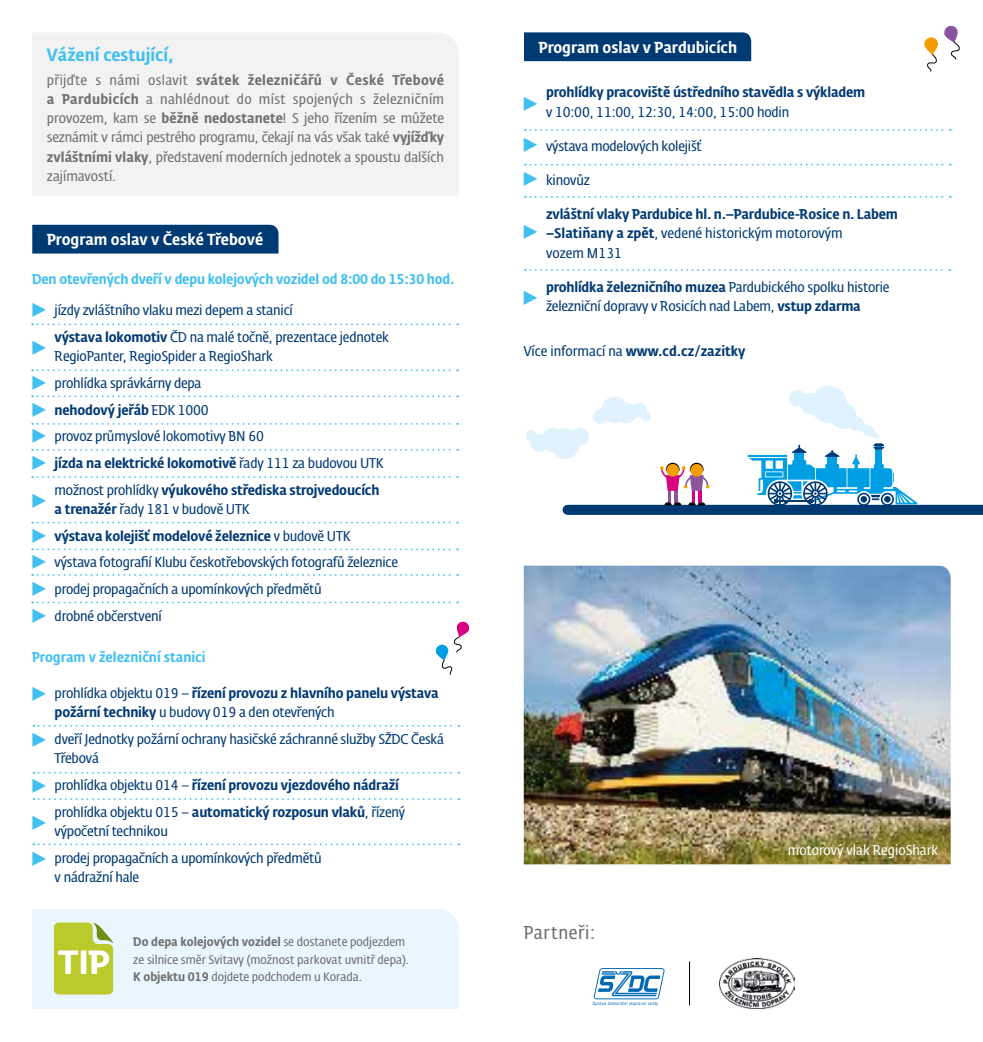
<style>
.page{position:relative;width:983px;height:1042px;background:#fff}
.page>*{position:absolute;margin:0;border:0;box-sizing:border-box;transform-origin:0 0}
.t1{font:700 33.25px "CD Fedra";color:#fff}
.t2{font:21px "CD Fedra Cond Pro";color:#41c0f0;scale:1.2 1}
.t3{font:18.38px "CD Fedra Cond Pro";letter-spacing:.03em;color:#706f6f;scale:1.2 1}
.t4{font:500 17.5px "CD Fedra Cond Pro";color:#41c0f0;scale:1.2 1}
.t5{font:500 15.75px "CD Fedra Cond Pro";color:#fff;scale:1.2 1}
.t6{font:14px/26.8px "CD Fedra Cond Pro";letter-spacing:-.01em;color:#003a73;scale:1.2 1}
.t7{font:500 14px/19.2px "CD Fedra Cond Pro";letter-spacing:-.01em;color:#003a73;scale:1.2 1}
.t8{font:14px/19.2px "CD Fedra Cond Pro";color:#706f6f;text-align:justify;scale:1.2 1}
.t9{font:500 14px "CD Fedra Cond Pro";letter-spacing:-.01em;color:#41c0f0;scale:1.2 1}
.t10{font:14px "CD Fedra Cond Pro";color:#fff;scale:1.2 1}
.t11{font:12.25px/17.3px "CD Fedra Cond Pro";color:#706f6f;scale:1.2 1}
.s1{font-weight:500}
.s2{font-size:21px;color:#41c0f0}
.s3{font-weight:400}
.s4{font-weight:400;font-size:21px;color:#41c0f0}
</style>
<div class="page">
<div style="left:33px;top:33px;width:426px;height:162px;background:#f2f2f2"></div>
<div style="left:32px;top:225px;width:246px;height:28px;background:#003a73"></div>
<div style="left:32px;top:909px;width:427px;height:100px;background:#eaf6fe"></div>
<svg style="left:54px;top:922px;width:60px;height:72px;background:#bbcc3d"></svg>
<div style="left:524px;top:32px;width:227px;height:29px;background:#003a73"></div>
<svg style="left:524px;top:164px;width:426px;height:1px"></svg>
<svg style="left:524px;top:129px;width:426px;height:2px"></svg>
<svg style="left:524px;top:196px;width:426px;height:2px"></svg>
<svg style="left:524px;top:269px;width:426px;height:2px"></svg>
<svg style="left:32px;top:323px;width:426px;height:2px"></svg>
<svg style="left:32px;top:369px;width:426px;height:2px"></svg>
<svg style="left:32px;top:395px;width:426px;height:2px"></svg>
<svg style="left:32px;top:423px;width:426px;height:2px"></svg>
<svg style="left:32px;top:449px;width:426px;height:2px"></svg>
<svg style="left:32px;top:476px;width:426px;height:2px"></svg>
<svg style="left:32px;top:522px;width:426px;height:1px"></svg>
<svg style="left:32px;top:548px;width:426px;height:2px"></svg>
<svg style="left:32px;top:574px;width:426px;height:2px"></svg>
<svg style="left:32px;top:601px;width:426px;height:2px"></svg>
<svg style="left:33px;top:725px;width:426px;height:1px"></svg>
<svg style="left:33px;top:772px;width:426px;height:1px"></svg>
<svg style="left:33px;top:798px;width:426px;height:2px"></svg>
<svg style="left:33px;top:843px;width:426px;height:2px"></svg>
<svg style="left:924px;top:25px;width:35px;height:46px"></svg>
<svg style="left:747px;top:386px;width:169px;height:119px"></svg>
<div style="left:567px;top:505px;width:415px;height:10px;background:#003a73"></div>
<hr style="left:668px;top:488px;width:3px;height:17px;background:#8b559d">
<hr style="left:674px;top:488px;width:3px;height:17px;background:#8b559d">
<svg style="left:664px;top:502px;width:17px;height:3px"></svg>
<hr style="left:692px;top:488px;width:3px;height:17px;background:#d7007e">
<hr style="left:698px;top:488px;width:3px;height:17px;background:#d7007e">
<svg style="left:688px;top:502px;width:17px;height:3px"></svg>
<svg style="left:660px;top:463px;width:49px;height:28px"></svg>
<svg style="left:526px;top:396px;width:125px;height:63px"></svg>
<svg style="left:435px;top:621px;width:35px;height:53px"></svg>
<hr style="left:689px;top:961px;width:1px;height:44px;background:#000">
<img style="left:719px;top:958px;width:74px;height:50px">
<svg style="left:592px;top:968px;width:72px;height:38px"></svg>
<img style="left:523px;top:566px;width:427px;height:298px">
<p class="t4" style="left:47px;top:44px;width:107px">Vážení cestující,</p>
<p class="t8" style="left:47px;top:70px;width:332px">přijďte s námi oslavit <span class="s1">svátek železničářů v České Třebové a Pardubicích</span> a nahlédnout do míst spojených s železničním provozem, kam se <span class="s1">běžně nedostanete</span>! S jeho řízením se můžete seznámit v rámci pestrého programu, čekají na vás však také <span class="s1">vyjížďky zvláštními vlaky</span>, představení moderních jednotek a spoustu dalších zajímavostí.</p>
<p class="t5" style="left:47px;top:230px;width:181px">Program oslav v České Třebové</p>
<p class="t9" style="left:32px;top:271px;width:353px">Den otevřených dveří v depu kolejových vozidel od 8:00 do 15:30 hod.</p>
<p class="t6" style="left:30px;top:297px;width:220px"><span class="s2">▶</span> jízdy zvláštního vlaku mezi depem a stanicí</p>
<h2 class="t2" style="left:30px;top:335px;width:15px">▶</h2>
<p class="t6" style="left:55px;top:328px;width:280px;line-height:19.2px"><span class="s1">výstava lokomotiv</span> ČD na malé točně, prezentace jednotek<br>RegioPanter, RegioSpider a RegioShark</p>
<p class="t6" style="left:30px;top:370px;width:296px"><span class="s2">▶</span> prohlídka správkárny depa<br><span class="s2">▶</span> <span class="s1">nehodový jeřáb</span> EDK 1000<br><span class="s2">▶</span> provoz průmyslové lokomotivy BN 60<br><span class="s2">▶</span> <span class="s1">jízda na elektrické lokomotivě</span> řady 111 za budovou UTK</p>
<h2 class="t2" style="left:30px;top:488px;width:15px">▶</h2>
<p class="t7" style="left:55px;top:480px;width:272px"><span class="s3">možnost prohlídky</span> výukového střediska strojvedoucích a trenažér <span class="s3">řady 181 v budově UTK</span></p>
<p class="t6" style="left:30px;top:523px;width:308px"><span class="s2">▶</span> <span class="s1">výstava kolejišť modelové železnice</span> v budově UTK<br><span class="s2">▶</span> výstava fotografií Klubu českotřebovských fotografů železnice <span class="s2">▶</span> prodej propagačních a upomínkových předmětů<br><span class="s2">▶</span> drobné občerstvení</p>
<p class="t9" style="left:32px;top:648px;width:146px">Program v železniční stanici</p>
<p class="t7" style="left:55px;top:684px;width:321px;text-indent:-25px"><span class="s4">▶</span> <span class="s3">prohlídka objektu 019 –</span> řízení provozu z hlavního panelu výstava požární techniky <span class="s3">u budovy 019 a den otevřených</span></p>
<p class="t6" style="left:55px;top:730px;width:326px;line-height:19.2px;text-indent:-25px"><span class="s2">▶</span> dveří Jednotky požární ochrany hasičské záchranné služby SŽDC Česká<br>Třebová</p>
<p class="t7" style="left:30px;top:776px;width:309px"><span class="s4">▶</span> <span class="s3">prohlídka objektu 014 –</span> řízení provozu vjezdového nádraží</p>
<h2 class="t2" style="left:30px;top:810px;width:15px">▶</h2>
<p class="t6" style="left:55px;top:802px;width:293px;line-height:19.2px">prohlídka objektu 015 – <span class="s1">automatický rozposun vlaků</span>, řízený výpočetní technikou</p>
<p class="t6" style="left:55px;top:848px;width:224px;line-height:19.2px;text-indent:-25px"><span class="s2">▶</span> prodej propagačních a upomínkových předmětů v nádražní hale</p>
<h1 class="t1" style="left:58px;top:941px;width:53px">TIP</h1>
<p class="t11" style="left:133px;top:933px;width:231px"><span class="s1">Do depa kolejových vozidel</span> se dostanete podjezdem ze silnice směr Svitavy (možnost parkovat uvnitř depa).</p>
<p class="t11" style="left:133px;top:968px;width:192px"><span class="s1">K objektu 019</span> dojdete podchodem u Korada.</p>
<p class="t5" style="left:538px;top:38px;width:167px">Program oslav v Pardubicích</p>
<p class="t7" style="left:546px;top:83px;width:267px">prohlídky pracoviště ústředního stavědla s výkladem</p>
<p class="t6" style="left:546px;top:99px;width:204px">v 10:00, 11:00, 12:30, 14:00, 15:00 hodin</p>
<p class="t6" style="left:521px;top:133px;width:152px"><span class="s2">▶</span> výstava modelových kolejišť</p>
<p class="t6" style="left:521px;top:167px;width:59px"><span class="s2">▶</span> kinovůz</p>
<h2 class="t2" style="left:521px;top:219px;width:15px">▶</h2>
<h2 class="t2" style="left:521px;top:90px;width:15px">▶</h2>
<p class="t7" style="left:546px;top:205px;width:295px">zvláštní vlaky Pardubice hl. n.–Pardubice-Rosice n. Labem –Slatiňany a zpět<span class="s3">, vedené historickým motorovým<br>vozem M131</span></p>
<h2 class="t2" style="left:521px;top:285px;width:15px">▶</h2>
<p class="t6" style="left:546px;top:277px;width:287px;line-height:19.2px"><span class="s1">prohlídka železničního muzea</span> Pardubického spolku historie železniční dopravy v Rosicích nad Labem, <span class="s1">vstup zdarma</span></p>
<p class="t7" style="left:523px;top:341px;width:186px"><span class="s3">Více informací na</span> www.cd.cz/zazitky</p>
<h3 class="t3" style="left:523px;top:922px;width:61px">Partneři:</h3>
<p class="t10" style="left:787px;top:842px;width:127px">motorový vlak RegioShark</p>
</div>
